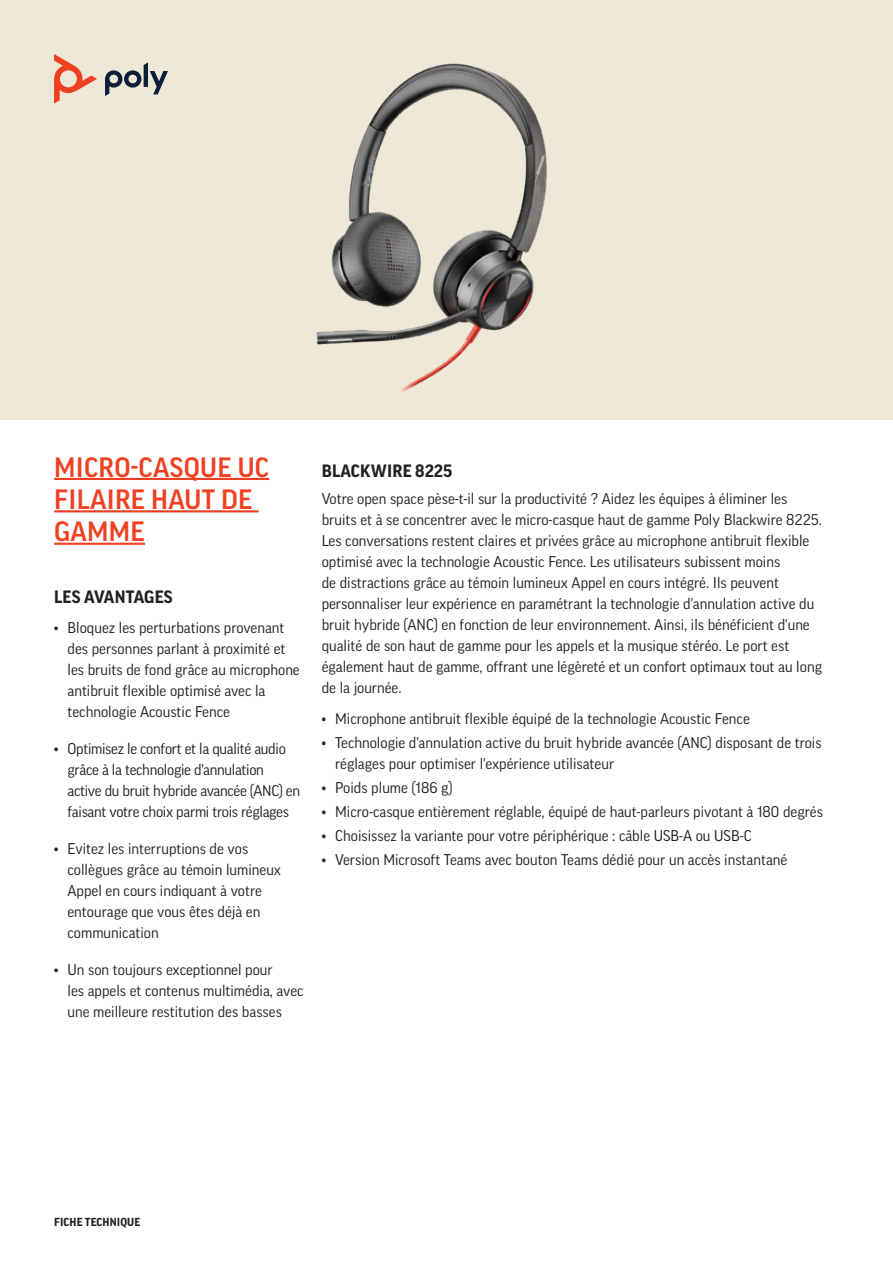
<style>
.page{position:relative;width:893px;height:1263px;background:#fff}
.page>*{position:absolute;margin:0;border:0;box-sizing:border-box;transform-origin:0 0}
.t1{font:500 27px/32.4px "Good Pro";letter-spacing:.01em;color:#ef4022}
.t2{font:700 17.25px "Good Pro";letter-spacing:.01em;color:#231f20}
.t3{font:15px/21px "Good Pro";color:#231f20}
.t4{font:15px/21px "Good Pro";letter-spacing:-.02em;color:#231f20}
.t5{font:700 11.25px "Good Pro";letter-spacing:.01em;color:#231f20}
</style>
<div class="page">
<div style="left:0;top:0;width:893px;height:419px;background:#eee9d6"></div>
<img style="left:316px;top:63px;width:231px;height:329px">
<hr style="left:54px;top:478px;width:215px;height:2px;background:#ef4022">
<hr style="left:54px;top:510px;width:205px;height:2px;background:#ef4022">
<hr style="left:54px;top:543px;width:91px;height:2px;background:#ef4022">
<svg style="left:105px;top:62px;width:63px;height:34px"></svg>
<svg style="left:54px;top:54px;width:43px;height:50px"></svg>
<h1 class="t1" style="left:54px;top:451px;width:217px">MICRO-CASQUE UC<br>FILAIRE HAUT DE<br>GAMME</h1>
<p class="t2" style="left:54px;top:587px;width:120px">LES AVANTAGES</p>
<p class="t3" style="left:68px;top:617px;width:234px;text-indent:-14px">• Bloquez les perturbations provenant des personnes parlant à proximité et les bruits de fond grâce au microphone antibruit flexible optimisé avec la technologie Acoustic Fence</p>
<p class="t4" style="left:67px;top:738px;width:234px;text-indent:-13px">• Optimisez le confort et la qualité audio grâce à la technologie d'annulation active du bruit hybride avancée (ANC) en faisant votre choix parmi trois réglages</p>
<p class="t3" style="left:67px;top:838px;width:215px;text-indent:-14px">• Evitez les interruptions de vos collègues grâce au témoin lumineux<br>Appel en cours indiquant à votre entourage que vous êtes déjà en communication</p>
<p class="t3" style="left:67px;top:959px;width:238px;text-indent:-14px">• Un son toujours exceptionnel pour<br>les appels et contenus multimédia, avec une meilleure restitution des basses</p>
<p class="t2" style="left:322px;top:461px;width:132px">BLACKWIRE 8225</p>
<p class="t3" style="left:322px;top:488px;width:502px">Votre open space pèse-t-il sur la productivité ? Aidez les équipes à éliminer les bruits et à se concentrer avec le micro-casque haut de gamme Poly Blackwire 8225.<br>Les conversations restent claires et privées grâce au microphone antibruit flexible optimisé avec la technologie Acoustic Fence. Les utilisateurs subissent moins<br>de distractions grâce au témoin lumineux Appel en cours intégré. Ils peuvent personnaliser leur expérience en paramétrant la technologie d'annulation active du bruit hybride (ANC) en fonction de leur environnement. Ainsi, ils bénéficient d'une qualité de son haut de gamme pour les appels et la musique stéréo. Le port est également haut de gamme, offrant une légèreté et un confort optimaux tout au long de la journée.</p>
<p class="t3" style="left:322px;top:708px;width:430px">• Microphone antibruit flexible équipé de la technologie Acoustic Fence</p>
<p class="t3" style="left:335px;top:732px;width:488px;text-indent:-14px">• Technologie d'annulation active du bruit hybride avancée (ANC) disposant de trois réglages pour optimiser l'expérience utilisateur</p>
<p class="t3" style="left:322px;top:777px;width:133px">• Poids plume (186 g)</p>
<p class="t3" style="left:322px;top:801px;width:503px">• Micro-casque entièrement réglable, équipé de haut-parleurs pivotant à 180 degrés</p>
<p class="t3" style="left:322px;top:825px;width:432px">• Choisissez la variante pour votre périphérique : câble USB-A ou USB-C</p>
<p class="t3" style="left:322px;top:849px;width:467px">• Version Microsoft Teams avec bouton Teams dédié pour un accès instantané</p>
<p class="t5" style="left:54px;top:1216px;width:88px">FICHE TECHNIQUE</p>
</div>
